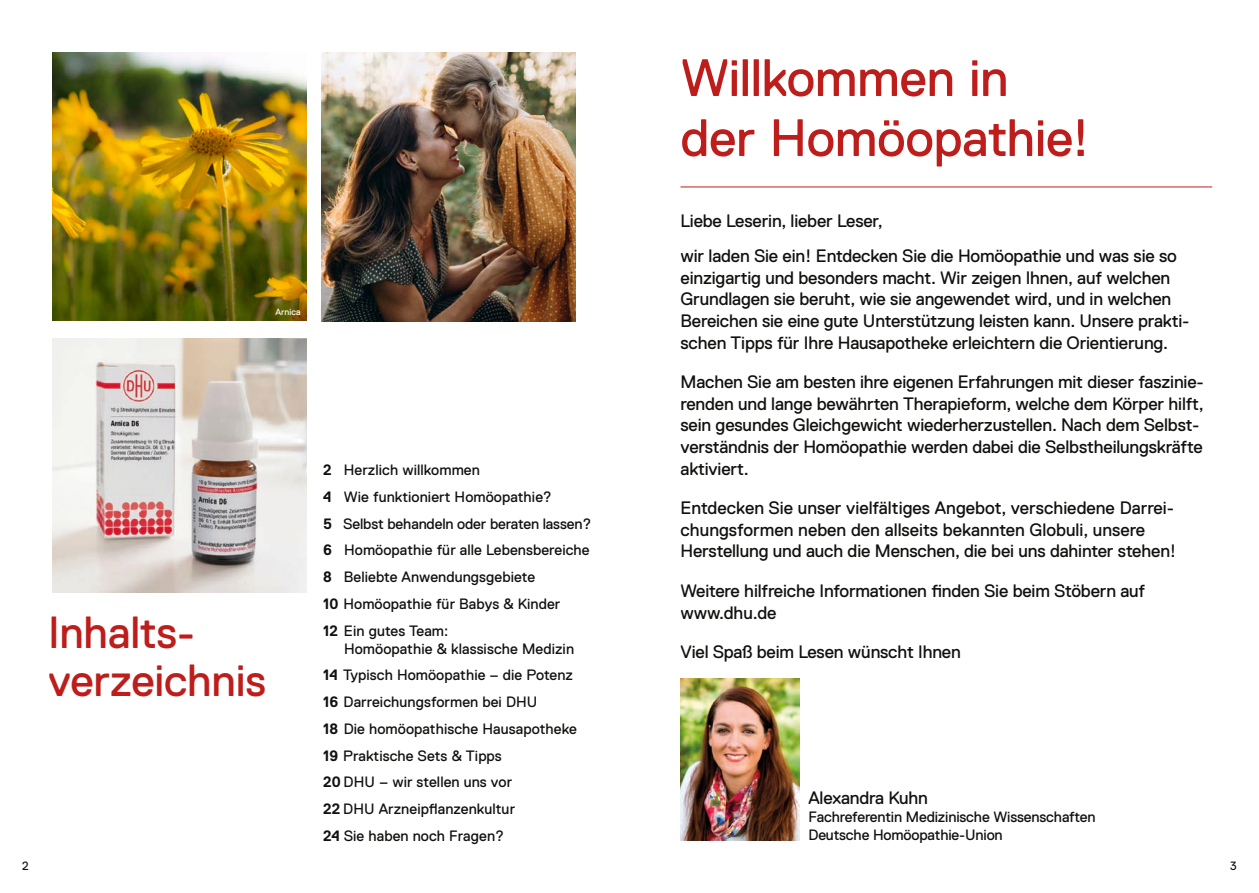
<style>
.page{position:relative;width:1259px;height:893px;background:#fff}
.page>*{position:absolute;margin:0;border:0;box-sizing:border-box;transform-origin:0 0}
.t1{font:52.5px/60px "Replica LL";letter-spacing:-.005em;color:#bd1e1c}
.t2{font:45px/48px "Replica LL";letter-spacing:-.005em;color:#bd1e1c}
.t3{font:18px/21.6px "Replica LL";letter-spacing:-.01em;color:#11110f}
.t4{font:15px/26.7px "Replica LL";letter-spacing:.005em;color:#11110f}
.t5{font:12px "Replica LL";color:#11110f}
.t6{font:9px "Replica LL";color:#fff}
.s1{font-weight:700}
</style>
<div class="page">
<img style="left:52px;top:52px;width:254px;height:269px">
<img style="left:52px;top:338px;width:254px;height:254px">
<img style="left:322px;top:52px;width:254px;height:269px">
<hr style="left:680px;top:187px;width:532px;height:1px;background:#bd1e1c">
<img style="left:680px;top:678px;width:120px;height:162px">
<p class="t6" style="left:276px;top:307px;width:27px">Arnica</p>
<h2 class="t2" style="left:48px;top:609px;width:219px">Inhalts&shy;verzeichnis</h2>
<p class="t4" style="left:323px;top:457px;width:270px"><span class="s1">2</span> Herzlich willkommen<br><span class="s1">4</span> Wie funktioniert Homöopathie?<br><span class="s1">5</span> Selbst behandeln oder beraten lassen?<br><span class="s1">6</span> Homöopathie für alle Lebensbereiche<br><span class="s1">8</span> Beliebte Anwendungsgebiete<br><span class="s1">10</span> Homöopathie für Babys &amp; Kinder<br><span class="s1">12</span> Ein gutes Team:</p>
<p class="t4" style="left:323px;top:635px;width:255px;text-indent:21px">Homöopathie &amp; klassische Medizin<br><span class="s1">14</span> Typisch Homöopathie – die Potenz<br><span class="s1">16</span> Darreichungsformen bei DHU<br><span class="s1">18</span> Die homöopathische Hausapotheke<br><span class="s1">19</span> Praktische Sets &amp; Tipps<br><span class="s1">20</span> DHU – wir stellen uns vor<br><span class="s1">22</span> DHU Arzneipflanzenkultur<br><span class="s1">24</span> Sie haben noch Fragen?</p>
<h1 class="t1" style="left:680px;top:48px;width:411px">Willkommen in der Homöopathie!</h1>
<p class="t3" style="left:680px;top:203px;width:498px;line-height:35.1px">Liebe Leserin, lieber Leser,<br>wir laden Sie ein! Entdecken Sie die Homöopathie und was sie so</p>
<p class="t3" style="left:680px;top:267px;width:510px">einzigartig und besonders macht. Wir zeigen Ihnen, auf welchen Grundlagen sie beruht, wie sie angewendet wird, und in welchen Bereichen sie eine gute Unterstützung leisten kann. Unsere prakti&shy;schen Tipps für Ihre Hausapotheke erleichtern die Orientierung.</p>
<p class="t3" style="left:680px;top:371px;width:525px">Machen Sie am besten ihre eigenen Erfahrungen mit dieser faszinie&shy;renden und lange bewährten Therapieform, welche dem Körper hilft, sein gesundes Gleichgewicht wiederherzustellen. Nach dem Selbst&shy;verständnis der Homöopathie werden dabei die Selbstheilungskräfte aktiviert.</p>
<p class="t3" style="left:680px;top:497px;width:497px">Entdecken Sie unser vielfältiges Angebot, verschiedene Darrei&shy;chungsformen neben den allseits bekannten Globuli, unsere<br>Herstellung und auch die Menschen, die bei uns dahinter stehen!</p>
<p class="t3" style="left:680px;top:580px;width:466px">Weitere hilfreiche Informationen finden Sie beim Stöbern auf www.dhu.de</p>
<p class="t3" style="left:680px;top:641px;width:282px">Viel Spaß beim Lesen wünscht Ihnen</p>
<p class="t3" style="left:808px;top:787px;width:121px">Alexandra Kuhn</p>
<p class="t4" style="left:808px;top:808px;width:289px;line-height:18px">Fachreferentin Medizinische Wissenschaften<br>Deutsche Homöopathie-Union</p>
<p class="t5" style="left:22px;top:860px;width:8px">2</p>
<p class="t5" style="left:1230px;top:860px;width:8px">3</p>
</div>
